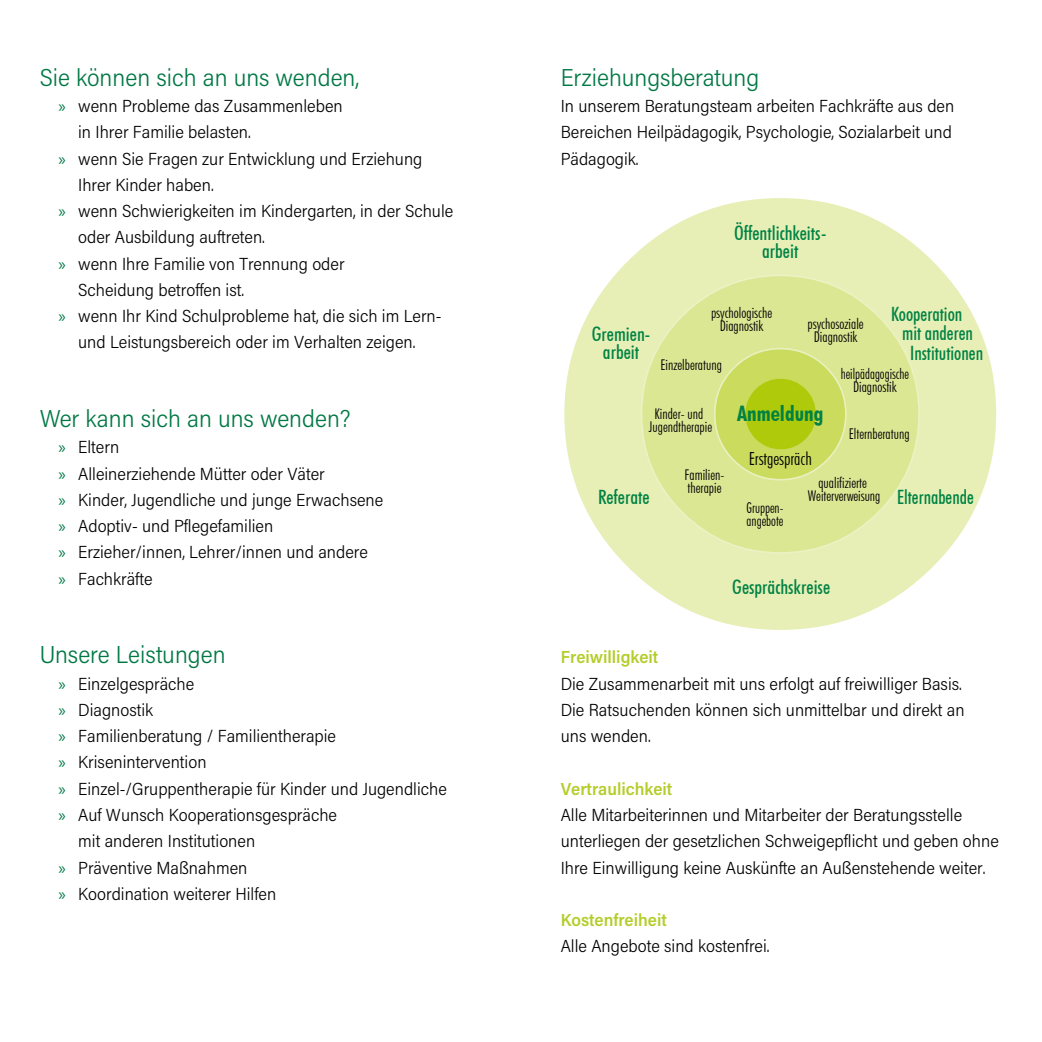
<style>
.page{position:relative;width:1042px;height:1042px;background:#fff}
.page>*{position:absolute;margin:0;border:0;box-sizing:border-box;transform-origin:0 0}
.t1{font:300 24.5px "Acumin Pro Semi Cond";color:#007844}
.t2{font:700 condensed 21.35px "Futura BT";color:#008244}
.t3{font:500 condensed 19.78px/18px "Futura BT";color:#008244;text-align:center}
.t4{font:500 condensed 19.78px "Futura BT";color:#008244;scale:.95 1}
.t5{font:500 condensed 19.78px "Futura BT";color:#008244;scale:.94 1}
.t6{font:300 condensed 18.03px "Futura BT";color:#000}
.t7{font:300 17.5px/26.2px "Acumin Pro Semi Cond";color:#000}
.t8{font:600 17.5px "Acumin Pro Semi Cond";color:#b4cd29}
.t9{font:300 condensed 14.88px/13.1px "Futura BT";color:#000;text-align:center}
.t10{font:300 condensed 14.88px/13.1px "Futura BT";color:#000;text-align:center;scale:.95 1}
.t11{font:300 condensed 14.88px/13.1px "Futura BT";color:#000;scale:.96 1}
.s1{font-family:"Myriad Pro";font-weight:400;color:#007844}
</style>
<div class="page">
<svg style="left:564px;top:198px;width:432px;height:432px;fill:#e7efb6"></svg>
<svg style="left:640px;top:274px;width:280px;height:280px;background:#dfe99e"></svg>
<svg style="left:714px;top:348px;width:132px;height:132px;background:#c8da59"></svg>
<h1 class="t1" style="left:40px;top:60px;width:321px">Sie können sich an uns wenden,</h1>
<p class="t7" style="left:58px;top:92px;width:286px"><span class="s1">»</span> wenn Probleme das Zusammenleben</p>
<p class="t7" style="left:78px;top:118px;width:174px">in Ihrer Familie belasten.</p>
<p class="t7" style="left:58px;top:145px;width:365px"><span class="s1">»</span> wenn Sie Fragen zur Entwicklung und Erziehung</p>
<p class="t7" style="left:78px;top:171px;width:137px">Ihrer Kinder haben.</p>
<p class="t7" style="left:58px;top:197px;width:396px"><span class="s1">»</span> wenn Schwierigkeiten im Kindergarten, in der Schule</p>
<p class="t7" style="left:78px;top:223px;width:188px">oder Ausbildung auftreten.</p>
<p class="t7" style="left:58px;top:250px;width:288px"><span class="s1">»</span> wenn Ihre Familie von Trennung oder</p>
<p class="t7" style="left:78px;top:276px;width:167px">Scheidung betroffen ist.</p>
<p class="t7" style="left:58px;top:302px;width:385px"><span class="s1">»</span> wenn Ihr Kind Schulprobleme hat, die sich im Lern-</p>
<p class="t7" style="left:78px;top:328px;width:339px">und Leistungsbereich oder im Verhalten zeigen.</p>
<h1 class="t1" style="left:40px;top:402px;width:312px">Wer kann sich an uns wenden?</h1>
<p class="t7" style="left:58px;top:433px;width:326px"><span class="s1">»</span> Eltern<br><span class="s1">»</span> Alleinerziehende Mütter oder Väter<br><span class="s1">»</span> Kinder, Jugendliche und junge Erwachsene <span class="s1">»</span> Adoptiv- und Pflegefamilien<br><span class="s1">»</span> Erzieher/innen, Lehrer/innen und andere<br><span class="s1">»</span> Fachkräfte</p>
<h1 class="t1" style="left:40px;top:638px;width:187px">Unsere Leistungen</h1>
<p class="t7" style="left:58px;top:670px;width:137px"><span class="s1">»</span> Einzelgespräche</p>
<p class="t7" style="left:58px;top:696px;width:96px"><span class="s1">»</span> Diagnostik</p>
<p class="t7" style="left:58px;top:722px;width:279px"><span class="s1">»</span> Familienberatung / Familientherapie</p>
<p class="t7" style="left:58px;top:748px;width:150px"><span class="s1">»</span> Krisenintervention</p>
<p class="t7" style="left:58px;top:775px;width:390px"><span class="s1">»</span> Einzel-/Gruppentherapie für Kinder und Jugendliche</p>
<p class="t7" style="left:58px;top:801px;width:280px"><span class="s1">»</span> Auf Wunsch Kooperationsgespräche</p>
<p class="t7" style="left:78px;top:827px;width:179px">mit anderen Institutionen</p>
<p class="t7" style="left:58px;top:853px;width:191px"><span class="s1">»</span> Präventive Maßnahmen</p>
<p class="t7" style="left:58px;top:880px;width:219px"><span class="s1">»</span> Koordination weiterer Hilfen</p>
<h1 class="t1" style="left:561px;top:60px;width:200px">Erziehungsberatung</h1>
<p class="t7" style="left:561px;top:92px;width:395px">In unserem Beratungsteam arbeiten Fachkräfte aus den<br>Bereichen Heilpädagogik, Psychologie, Sozialarbeit und<br>Pädagogik.</p>
<p class="t3" style="left:734px;top:223px;width:94px">Öffentlichkeits&shy;arbeit</p>
<p class="t3" style="left:592px;top:324px;width:60px">Gremien&shy;arbeit</p>
<p class="t9" style="left:711px;top:306px;width:63px">psychologische<br>Diagnostik</p>
<p class="t9" style="left:660px;top:358px;width:63px">Einzelberatung</p>
<p class="t4" style="left:891px;top:302px;width:77px">Kooperation</p>
<p class="t4" style="left:902px;top:321px;width:76px">mit anderen</p>
<p class="t4" style="left:910px;top:341px;width:78px">Institutionen</p>
<p class="t9" style="left:807px;top:317px;width:58px">psychosoziale<br>Diagnostik</p>
<p class="t10" style="left:841px;top:367px;width:73px">heilpädagogische<br>Diagnostik</p>
<p class="t9" style="left:649px;top:407px;width:65px">Kinder- und<br>Jugendtherapie</p>
<p class="t3" style="left:598px;top:487px;width:53px">Referate</p>
<p class="t9" style="left:684px;top:468px;width:41px;text-align:left">Familien&shy;therapie</p>
<p class="t2" style="left:737px;top:401px;width:88px">Anmeldung</p>
<p class="t9" style="left:849px;top:427px;width:62px">Elternberatung</p>
<p class="t6" style="left:749px;top:447px;width:65px">Erstgespräch</p>
<p class="t11" style="left:746px;top:501px;width:40px">Gruppen&shy;angebote</p>
<p class="t9" style="left:808px;top:476px;width:74px">qualifizierte<br>Weiterverweisung</p>
<p class="t5" style="left:897px;top:484px;width:83px">Elternabende</p>
<p class="t3" style="left:732px;top:577px;width:99px">Gesprächskreise</p>
<p class="t8" style="left:561px;top:645px;width:99px">Freiwilligkeit</p>
<p class="t7" style="left:561px;top:670px;width:405px">Die Zusammenarbeit mit uns erfolgt auf freiwilliger Basis.<br>Die Ratsuchenden können sich unmittelbar und direkt an uns wenden.</p>
<p class="t8" style="left:561px;top:776px;width:113px">Vertraulichkeit</p>
<p class="t7" style="left:561px;top:801px;width:440px">Alle Mitarbeiterinnen und Mitarbeiter der Beratungsstelle unterliegen der gesetzlichen Schweigepflicht und geben ohne<br>Ihre Einwilligung keine Auskünfte an Außenstehende weiter.</p>
<p class="t8" style="left:561px;top:907px;width:108px">Kostenfreiheit</p>
<p class="t7" style="left:561px;top:932px;width:210px">Alle Angebote sind kostenfrei.</p>
</div>
